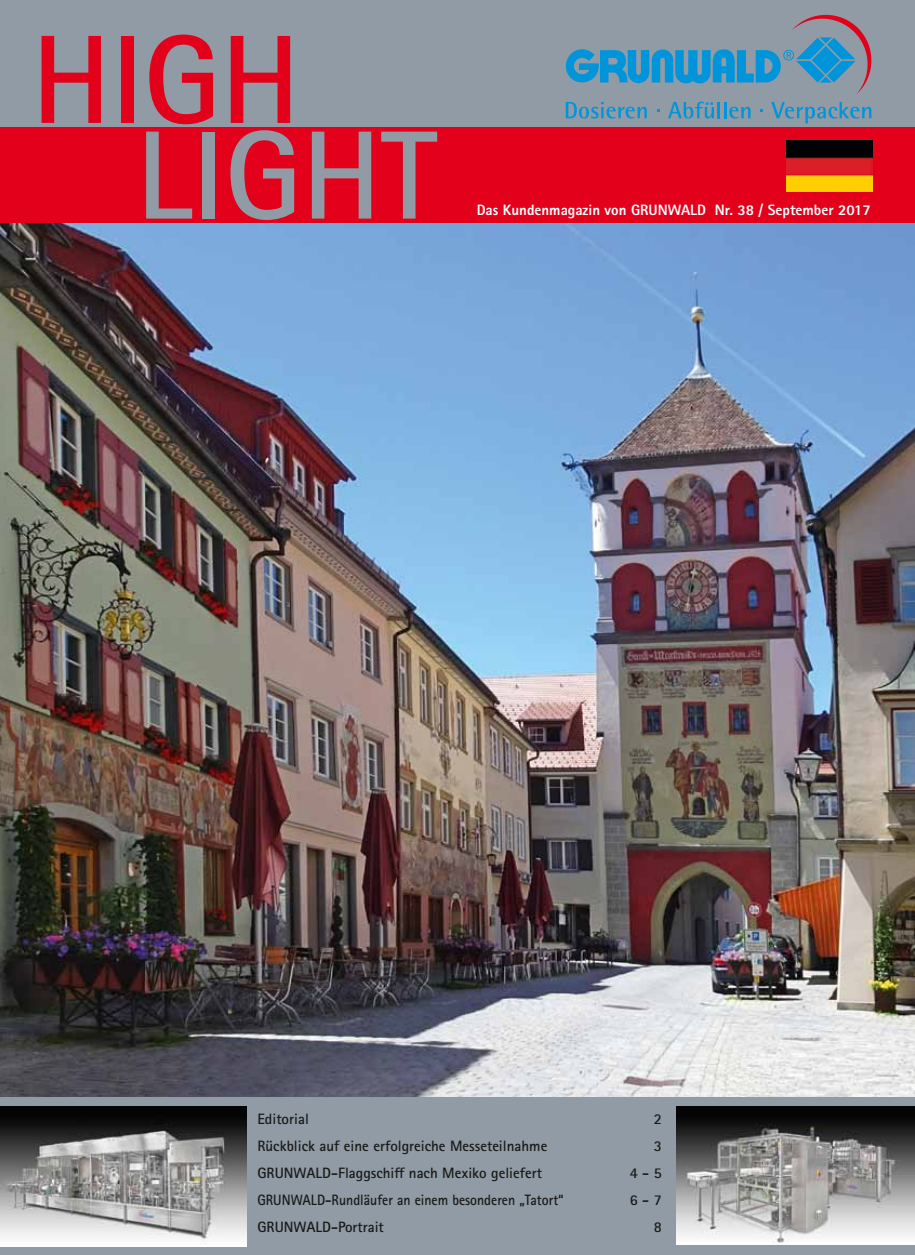
<style>
.page{position:relative;width:915px;height:1255px;background:#fff}
.page>*{position:absolute;margin:0;border:0;box-sizing:border-box;transform-origin:0 0}
.t1{font:700 126px "Rotis Sans Serif Pro";color:#909ba5}
.t2{font:700 126px "Rotis Sans Serif Pro";color:#e3001b}
.t3{font:700 15px "Rotis Sans Serif Pro";color:#1a1a18}
.t4{font:800 15px "Rotis Sans Serif Pro";color:#fff}
.t5{font:700 15px "Rotis Sans Serif Pro";color:#1a1a18;scale:.92 1}
</style>
<div class="page">
<img style="left:0;top:222px;width:914px;height:875px">
<div style="left:0;top:0;width:914px;height:136px;background:#909ba5"></div>
<div style="left:0;top:127px;width:914px;height:95px;background:#e3001b"></div>
<div style="left:0;top:1097px;width:914px;height:157px;background:#909ba5"></div>
<img style="left:0;top:1106px;width:247px;height:140px">
<img style="left:676px;top:1106px;width:238px;height:138px">
<img style="left:786px;top:141px;width:86px;height:50px">
<svg style="left:565px;top:14px;width:307px;height:80px"></svg>
<svg style="left:565px;top:102px;width:81px;height:17px"></svg>
<svg style="left:668px;top:102px;width:45px;height:17px"></svg>
<hr style="left:717px;top:102px;width:3px;height:16px;background:#0095db">
<hr style="left:723px;top:102px;width:3px;height:16px;background:#0095db">
<svg style="left:729px;top:107px;width:21px;height:12px"></svg>
<svg style="left:771px;top:102px;width:100px;height:21px"></svg>
<h1 class="t2" style="left:31px;top:1px;width:270px">HIGH</h1>
<h1 class="t1" style="left:136px;top:96px;width:302px">LIGHT</h1>
<p class="t4" style="left:476px;top:200px;width:395px">Das Kundenmagazin von GRUNWALD Nr. 38 / September 2017</p>
<p class="t3" style="left:257px;top:1109px;width:53px">Editorial</p>
<p class="t3" style="left:653px;top:1109px;width:10px">2</p>
<p class="t3" style="left:257px;top:1136px;width:291px">Rückblick auf eine erfolgreiche Messeteilnahme</p>
<p class="t3" style="left:653px;top:1136px;width:10px">3</p>
<p class="t3" style="left:257px;top:1163px;width:286px">GRUNWALD-Flaggschiff nach Mexiko geliefert</p>
<p class="t3" style="left:629px;top:1163px;width:33px">4 - 5</p>
<p class="t5" style="left:257px;top:1190px;width:334px">GRUNWALD-Rundläufer an einem besonderen „Tatort“</p>
<p class="t3" style="left:629px;top:1190px;width:33px">6 - 7</p>
<p class="t3" style="left:257px;top:1217px;width:128px">GRUNWALD-Portrait</p>
<p class="t3" style="left:653px;top:1217px;width:10px">8</p>
</div>
